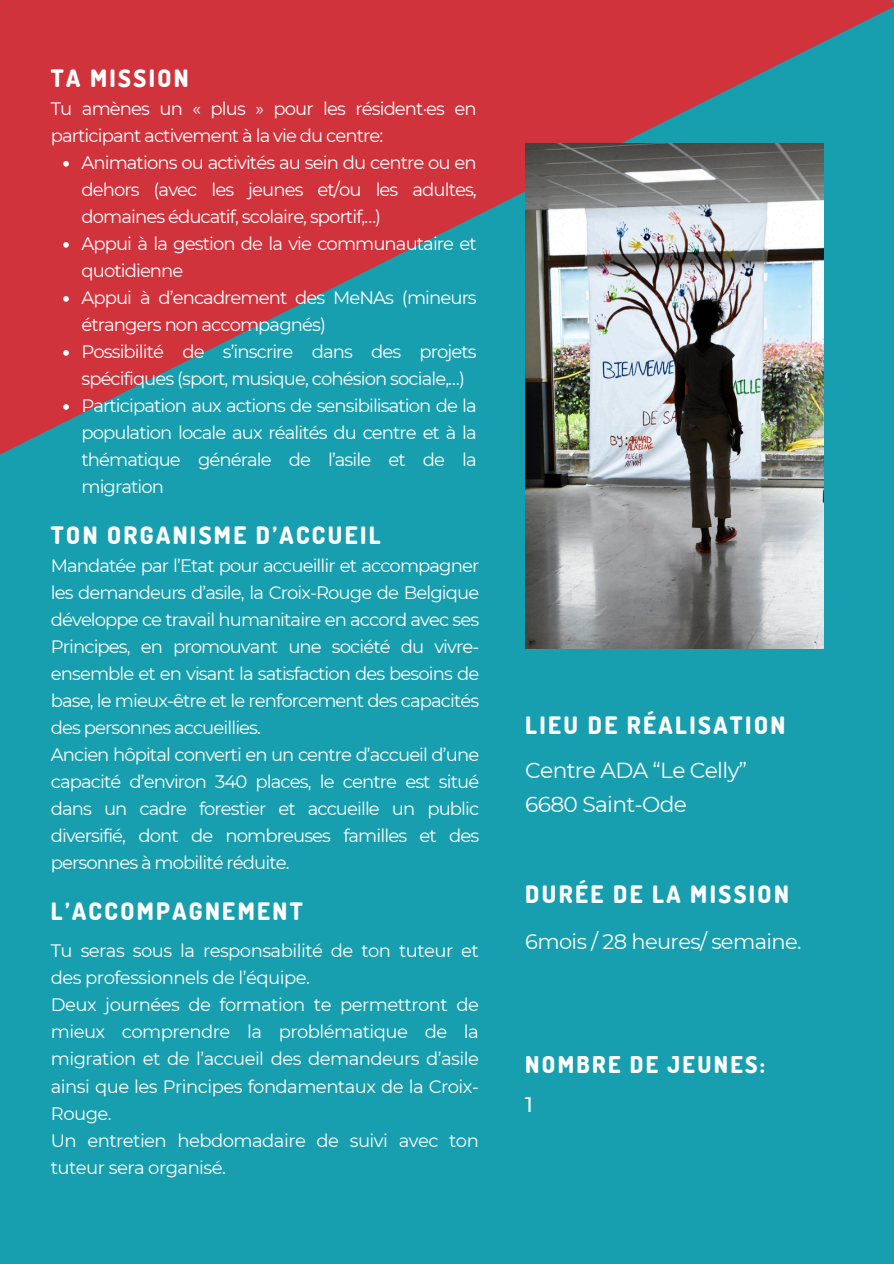
<style>
.page{position:relative;width:894px;height:1264px;background:#fff}
.page>*{position:absolute;margin:0;border:0;box-sizing:border-box;transform-origin:0 0}
.t1{font:800 24px "Dosis";letter-spacing:.1em;color:#fff}
.t2{font:800 23.1px "Dosis";letter-spacing:.1em;color:#fff}
.t3{font:21.75px/33.8px "Montserrat";letter-spacing:-.03em;color:#fff}
.t4{font:21px "Montserrat";letter-spacing:-.03em;color:#fff}
.t5{font:500 21px "Montserrat";color:#fff}
.t6{font:18px/27px "Montserrat";letter-spacing:-.05em;color:#fff}
.t7{font:18px/27px "Montserrat";letter-spacing:-.03em;color:#fff}
</style>
<div class="page">
<div style="left:0;top:0;width:893px;height:1263px;background:#179faf"></div>
<svg style="left:0;top:0;width:893px;height:454px;fill:#d1333d"></svg>
<svg style="left:63px;top:161px;width:6px;height:6px"></svg>
<svg style="left:63px;top:242px;width:6px;height:6px"></svg>
<svg style="left:63px;top:296px;width:6px;height:6px"></svg>
<svg style="left:63px;top:350px;width:6px;height:6px"></svg>
<svg style="left:63px;top:404px;width:6px;height:6px"></svg>
<img style="left:525px;top:143px;width:298px;height:505px">
<h1 class="t1" style="left:51px;top:62px;width:139px">TA MISSION</h1>
<p class="t6" style="left:51px;top:95px;width:427px">Tu amènes un « plus » pour les résident·es en participant activement à la vie du centre:</p>
<p class="t6" style="left:81px;top:149px;width:397px">Animations ou activités au sein du centre ou en dehors (avec les jeunes et/ou les adultes, domaines éducatif, scolaire, sportif,…)<br>Appui à la gestion de la vie communautaire et quotidienne<br>Appui à d’encadrement des MeNAs (mineurs étrangers non accompagnés)<br>Possibilité de s’inscrire dans des projets spécifiques (sport, musique, cohésion sociale,…)<br>Participation aux actions de sensibilisation de la population locale aux réalités du centre et à la thématique générale de l’asile et de la migration</p>
<h1 class="t1" style="left:51px;top:519px;width:331px">TON ORGANISME D’ACCUEIL</h1>
<p class="t6" style="left:51px;top:552px;width:430px">Mandatée par l’Etat pour accueillir et accompagner les demandeurs d’asile, la Croix-Rouge de Belgique développe ce travail humanitaire en accord avec ses Principes, en promouvant une société du vivre&shy;ensemble et en visant la satisfaction des besoins de base, le mieux-être et le renforcement des capacités des personnes accueillies.<br>Ancien hôpital converti en un centre d’accueil d’une capacité d’environ 340 places, le centre est situé dans un cadre forestier et accueille un public diversifié, dont de nombreuses familles et des personnes à mobilité réduite.</p>
<h1 class="t1" style="left:51px;top:895px;width:253px">L’ACCOMPAGNEMENT</h1>
<p class="t7" style="left:51px;top:937px;width:429px">Tu seras sous la responsabilité de ton tuteur et des professionnels de l’équipe.</p>
<p class="t6" style="left:51px;top:991px;width:429px;text-align:justify">Deux journées de formation te permettront de mieux comprendre la problématique de la migration et de l’accueil des demandeurs d’asile ainsi que les Principes fondamentaux de la Croix-Rouge.</p>
<p class="t7" style="left:51px;top:1126px;width:429px">Un entretien hebdomadaire de suivi avec ton tuteur sera organisé.</p>
<h1 class="t1" style="left:525px;top:709px;width:261px">LIEU DE RÉALISATION</h1>
<h3 class="t3" style="left:525px;top:753px;width:223px">Centre ADA “Le Celly”<br>6680 Saint-Ode</h3>
<h1 class="t1" style="left:525px;top:878px;width:265px">DURÉE DE LA MISSION</h1>
<p class="t4" style="left:525px;top:928px;width:278px">6mois / 28 heures/ semaine.</p>
<h1 class="t2" style="left:525px;top:1049px;width:241px">NOMBRE DE JEUNES:</h1>
<h2 class="t5" style="left:525px;top:1091px;width:9px">1</h2>
</div>
